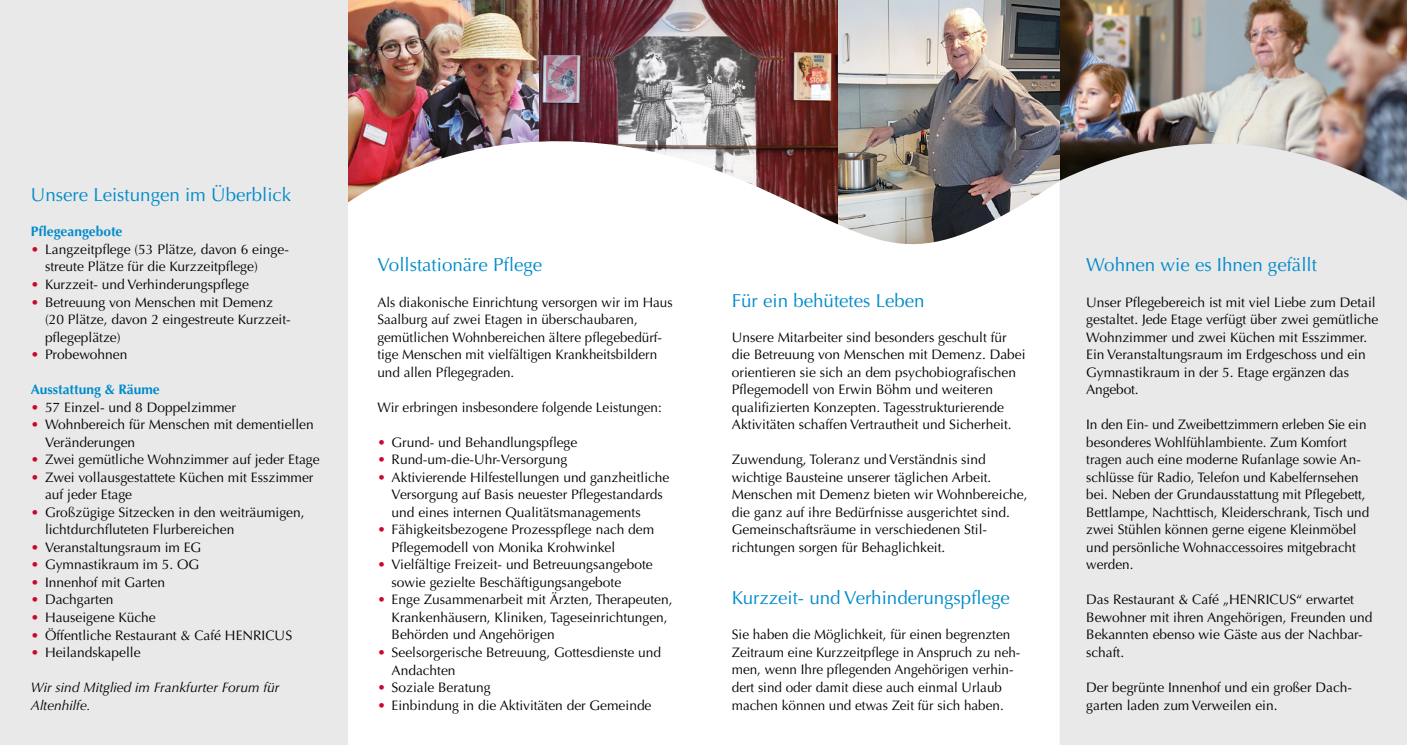
<style>
.page{position:relative;width:1407px;height:745px;background:#fff}
.page>*{position:absolute;margin:0;border:0;box-sizing:border-box;transform-origin:0 0}
.t1{font:18.75px "Optima";color:#008bcb}
.t2{font:13.75px/17.5px "Optima";color:#000}
.t3{font:italic 13.75px/17.5px "Optima";color:#000}
.t4{font:700 13.75px "Optima";color:#008bcb}
.s1{color:#ca0733}
</style>
<div class="page">
<img style="left:1059px;top:0;width:348px;height:84px">
<img style="left:347px;top:0;width:193px;height:120px">
<img style="left:837px;top:0;width:222px;height:120px">
<img style="left:540px;top:0;width:297px;height:120px">
<svg style="left:347px;top:120px;width:712px;height:286px"></svg>
<svg style="left:1059px;top:84px;width:348px;height:660px;background:#dfdede"></svg>
<div style="left:0;top:0;width:347px;height:744px;background:#e9e9e9"></div>
<h1 class="t1" style="left:31px;top:184px;width:262px">Unsere Leistungen im Überblick</h1>
<p class="t4" style="left:31px;top:223px;width:93px">Pflegeangebote</p>
<p class="t2" style="left:45px;top:240px;width:245px;text-indent:-14px"><span class="s1">•</span> Langzeitpflege (53 Plätze, davon 6 einge&shy;streute Plätze für die Kurzzeitpflege)</p>
<p class="t2" style="left:31px;top:275px;width:220px"><span class="s1">•</span> Kurzzeit- und Verhinderungspflege</p>
<p class="t2" style="left:45px;top:293px;width:247px;text-indent:-14px"><span class="s1">•</span> Betreuung von Menschen mit Demenz (20 Plätze, davon 2 eingestreute Kurzzeit&shy;pflegeplätze)</p>
<p class="t2" style="left:31px;top:345px;width:98px"><span class="s1">•</span> Probewohnen</p>
<p class="t4" style="left:31px;top:381px;width:130px">Ausstattung &amp; Räume</p>
<p class="t2" style="left:31px;top:398px;width:207px"><span class="s1">•</span> 57 Einzel- und 8 Doppelzimmer</p>
<p class="t2" style="left:45px;top:415px;width:270px;text-indent:-14px"><span class="s1">•</span> Wohnbereich für Menschen mit dementiellen<br>Veränderungen</p>
<p class="t2" style="left:31px;top:450px;width:290px"><span class="s1">•</span> Zwei gemütliche Wohnzimmer auf jeder Etage</p>
<p class="t2" style="left:45px;top:468px;width:270px;text-indent:-14px"><span class="s1">•</span> Zwei vollausgestattete Küchen mit Esszimmer auf jeder Etage</p>
<p class="t2" style="left:45px;top:503px;width:261px;text-indent:-14px"><span class="s1">•</span> Großzügige Sitzecken in den weiträumigen, lichtdurchfluteten Flurbereichen</p>
<p class="t2" style="left:31px;top:538px;width:172px"><span class="s1">•</span> Veranstaltungsraum im EG</p>
<p class="t2" style="left:31px;top:556px;width:170px"><span class="s1">•</span> Gymnastikraum im 5. OG</p>
<p class="t2" style="left:31px;top:573px;width:136px"><span class="s1">•</span> Innenhof mit Garten</p>
<p class="t2" style="left:31px;top:591px;width:84px"><span class="s1">•</span> Dachgarten</p>
<p class="t2" style="left:31px;top:608px;width:126px"><span class="s1">•</span> Hauseigene Küche</p>
<p class="t2" style="left:31px;top:626px;width:263px"><span class="s1">•</span> Öffentliche Restaurant &amp; Café HENRICUS</p>
<p class="t2" style="left:31px;top:643px;width:111px"><span class="s1">•</span> Heilandskapelle</p>
<p class="t3" style="left:31px;top:678px;width:250px">Wir sind Mitglied im Frankfurter Forum für<br>Altenhilfe.</p>
<h1 class="t1" style="left:377px;top:254px;width:166px">Vollstationäre Pflege</h1>
<p class="t2" style="left:377px;top:293px;width:297px">Als diakonische Einrichtung versorgen wir im Haus Saalburg auf zwei Etagen in überschaubaren, gemütlichen Wohnbereichen ältere pflegebedürf&shy;tige Menschen mit vielfältigen Krankheitsbildern und allen Pflegegraden.</p>
<p class="t2" style="left:377px;top:398px;width:286px">Wir erbringen insbesondere folgende Leistungen:</p>
<p class="t2" style="left:377px;top:433px;width:201px"><span class="s1">•</span> Grund- und Behandlungspflege</p>
<p class="t2" style="left:377px;top:450px;width:191px"><span class="s1">•</span> Rund-um-die-Uhr-Versorgung</p>
<p class="t2" style="left:392px;top:468px;width:279px;text-indent:-14px"><span class="s1">•</span> Aktivierende Hilfestellungen und ganzheitliche<br>Versorgung auf Basis neuester Pflegestandards und eines internen Qualitätsmanagements</p>
<p class="t2" style="left:392px;top:520px;width:264px;text-indent:-14px"><span class="s1">•</span> Fähigkeitsbezogene Prozesspflege nach dem<br>Pflegemodell von Monika Krohwinkel</p>
<p class="t2" style="left:392px;top:555px;width:263px;text-indent:-14px"><span class="s1">•</span> Vielfältige Freizeit- und Betreuungsangebote sowie gezielte Beschäftigungsangebote</p>
<p class="t2" style="left:392px;top:590px;width:282px;text-indent:-14px"><span class="s1">•</span> Enge Zusammenarbeit mit Ärzten, Therapeuten,<br>Krankenhäusern, Kliniken, Tageseinrichtungen,<br>Behörden und Angehörigen</p>
<p class="t2" style="left:392px;top:643px;width:271px;text-indent:-14px"><span class="s1">•</span> Seelsorgerische Betreuung, Gottesdienste und<br>Andachten</p>
<p class="t2" style="left:377px;top:678px;width:115px"><span class="s1">•</span> Soziale Beratung</p>
<p class="t2" style="left:377px;top:696px;width:276px"><span class="s1">•</span> Einbindung in die Aktivitäten der Gemeinde</p>
<h1 class="t1" style="left:732px;top:289px;width:194px">Für ein behütetes Leben</h1>
<p class="t2" style="left:732px;top:328px;width:295px">Unsere Mitarbeiter sind besonders geschult für die Betreuung von Menschen mit Demenz. Dabei orientieren sie sich an dem psychobiografischen Pflegemodell von Erwin Böhm und weiteren qualifizierten Konzepten. Tagesstrukturierende Aktivitäten schaffen Vertrautheit und Sicherheit.</p>
<p class="t2" style="left:732px;top:451px;width:297px">Zuwendung, Toleranz und Verständnis sind wichtige Bausteine unserer täglichen Arbeit.<br>Menschen mit Demenz bieten wir Wohnbereiche, die ganz auf ihre Bedürfnisse ausgerichtet sind.<br>Gemeinschaftsräume in verschiedenen Stil&shy;richtungen sorgen für Behaglichkeit.</p>
<h1 class="t1" style="left:732px;top:586px;width:280px">Kurzzeit- und Verhinderungspflege</h1>
<p class="t2" style="left:732px;top:625px;width:290px">Sie haben die Möglichkeit, für einen begrenzten Zeitraum eine Kurzzeitpflege in Anspruch zu neh&shy;men, wenn Ihre pflegenden Angehörigen verhin&shy;dert sind oder damit diese auch einmal Urlaub machen können und etwas Zeit für sich haben.</p>
<h1 class="t1" style="left:1086px;top:254px;width:232px">Wohnen wie es Ihnen gefällt</h1>
<p class="t2" style="left:1086px;top:293px;width:294px">Unser Pflegebereich ist mit viel Liebe zum Detail gestaltet. Jede Etage verfügt über zwei gemütliche Wohnzimmer und zwei Küchen mit Esszimmer.<br>Ein Veranstaltungsraum im Erdgeschoss und ein Gymnastikraum in der 5. Etage ergänzen das Angebot.</p>
<p class="t2" style="left:1086px;top:415px;width:284px">In den Ein- und Zweibettzimmern erleben Sie ein besonderes Wohlfühlambiente. Zum Komfort tragen auch eine moderne Rufanlage sowie An&shy;schlüsse für Radio, Telefon und Kabelfernsehen bei. Neben der Grundausstattung mit Pflegebett, Bettlampe, Nachttisch, Kleiderschrank, Tisch und zwei Stühlen können gerne eigene Kleinmöbel und persönliche Wohnaccessoires mitgebracht werden.</p>
<p class="t2" style="left:1086px;top:590px;width:288px">Das Restaurant &amp; Café „HENRICUS“ erwartet Bewohner mit ihren Angehörigen, Freunden und Bekannten ebenso wie Gäste aus der Nachbar&shy;schaft.</p>
<p class="t2" style="left:1086px;top:678px;width:267px">Der begrünte Innenhof und ein großer Dach&shy;garten laden zum Verweilen ein.</p>
</div>
